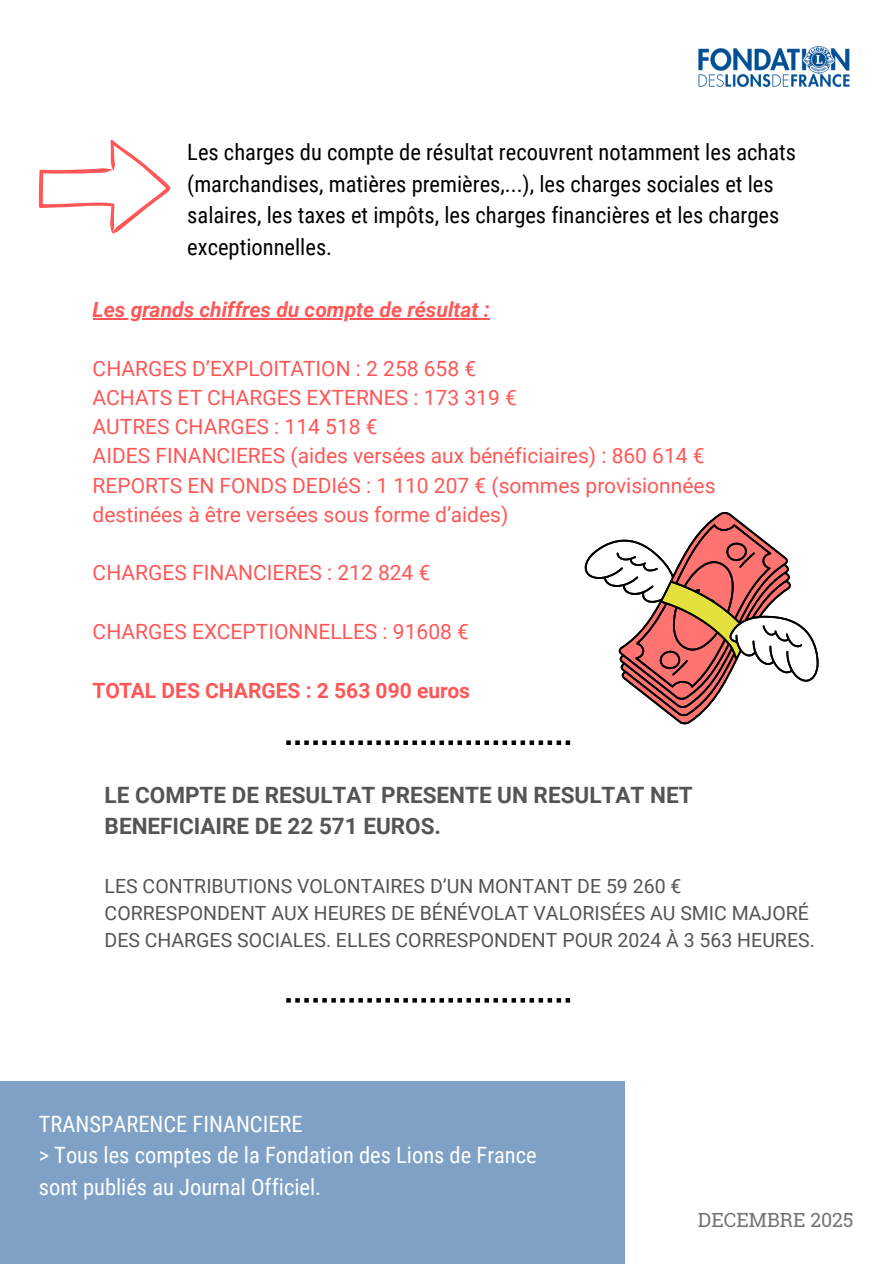
<style>
.page{position:relative;width:894px;height:1264px;background:#fff}
.page>*{position:absolute;margin:0;border:0;box-sizing:border-box;transform-origin:0 0}
.t1{font:22.5px/31.5px "Roboto Condensed";color:#000}
.t2{font:22.5px/31.5px "Roboto Condensed";color:#fff}
.t3{font:700 22.5px/31.5px "Roboto";color:#545454}
.t4{font:21px/29.2px "Roboto";color:#ff5757}
.t5{font:italic 700 21px "Roboto";color:#ff5757}
.t6{font:700 21px "Roboto";color:#ff5757}
.t7{font:19.5px/27px "Roboto";color:#545454}
.t8{font:19.5px "Roboto Slab";color:#737373}
</style>
<div class="page">
<svg style="left:39px;top:139px;width:131px;height:94px"></svg>
<img style="left:698px;top:46px;width:152px;height:42px">
<hr style="left:93px;top:318px;width:396px;height:1px;background:#ff5757">
<svg style="left:584px;top:512px;width:234px;height:212px"></svg>
<div style="left:0;top:1081px;width:624px;height:182px;background:#7fa1c6"></div>
<svg style="left:286px;top:740px;width:284px;height:5px"></svg>
<svg style="left:286px;top:998px;width:284px;height:4px"></svg>
<p class="t1" style="left:187px;top:137px;width:610px">Les charges du compte de résultat recouvrent notamment les achats (marchandises, matières premières,...), les charges sociales et les salaires, les taxes et impôts, les charges financières et les charges exceptionnelles.</p>
<p class="t5" style="left:93px;top:297px;width:398px">Les grands chiffres du compte de résultat :</p>
<p class="t4" style="left:93px;top:354px;width:624px">CHARGES D’EXPLOITATION : 2 258 658 €<br>ACHATS ET CHARGES EXTERNES : 173 319 €<br>AUTRES CHARGES : 114 518 €<br>AIDES FINANCIERES (aides versées aux bénéficiaires) : 860 614 € REPORTS EN FONDS DEDIéS : 1 110 207 € (sommes provisionnées destinées à être versées sous forme d’aides)</p>
<p class="t4" style="left:93px;top:558px;width:339px">CHARGES FINANCIERES : 212 824 €</p>
<p class="t4" style="left:93px;top:617px;width:377px">CHARGES EXCEPTIONNELLES : 91608 €</p>
<p class="t6" style="left:93px;top:678px;width:379px">TOTAL DES CHARGES : 2 563 090 euros</p>
<p class="t3" style="left:105px;top:779px;width:589px">LE COMPTE DE RESULTAT PRESENTE UN RESULTAT NET<br>BENEFICIAIRE DE 22 571 EUROS.</p>
<p class="t7" style="left:105px;top:872px;width:711px">LES CONTRIBUTIONS VOLONTAIRES D’UN MONTANT DE 59 260 €<br>CORRESPONDENT AUX HEURES DE BÉNÉVOLAT VALORISÉES AU SMIC MAJORÉ<br>DES CHARGES SOCIALES. ELLES CORRESPONDENT POUR 2024 À 3 563 HEURES.</p>
<p class="t2" style="left:39px;top:1108px;width:499px">TRANSPARENCE FINANCIERE<br>&gt; Tous les comptes de la Fondation des Lions de France sont publiés au Journal Officiel.</p>
<p class="t8" style="left:697px;top:1206px;width:157px">DECEMBRE 2025</p>
</div>
